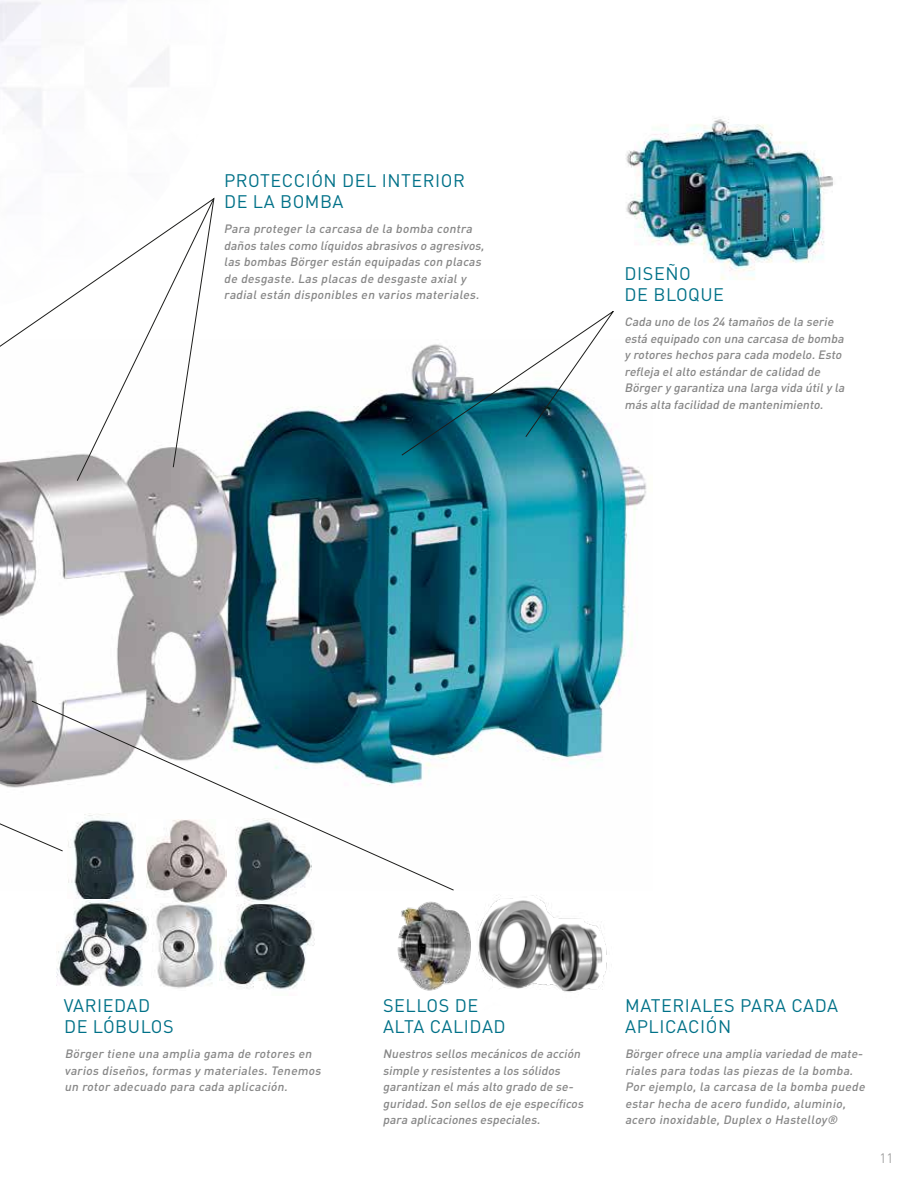
<style>
.page{position:relative;width:918px;height:1188px;background:#fff}
.page>*{position:absolute;margin:0;border:0;box-sizing:border-box;transform-origin:0 0}
.t1{font:18px/21px "DIN Pro";letter-spacing:.03em;color:#007188}
.t2{font:300 13.5px "DIN Pro";color:#878787}
.t3{font:italic 500 12px/16.5px "DIN Pro";color:#878787}
</style>
<div class="page">
<img style="left:397px;top:904px;width:26px;height:85px">
<img style="left:423px;top:895px;width:184px;height:97px">
<img style="left:0;top:390px;width:647px;height:381px">
<img style="left:626px;top:117px;width:207px;height:163px">
<img style="left:220px;top:904px;width:95px;height:85px">
<img style="left:75px;top:891px;width:56px;height:9px">
<img style="left:153px;top:903px;width:61px;height:86px">
<img style="left:57px;top:900px;width:92px;height:87px">
<img style="left:236px;top:891px;width:61px;height:13px">
<img style="left:147px;top:891px;width:68px;height:12px">
<svg style="left:401px;top:311px;width:214px;height:145px"></svg>
<svg style="left:0;top:771px;width:31px;height:67px"></svg>
<svg style="left:0;top:198px;width:215px;height:347px"></svg>
<svg style="left:31px;top:700px;width:423px;height:191px"></svg>
<h1 class="t1" style="left:224px;top:169px;width:242px">PROTECCIÓN DEL INTERIOR<br>DE LA BOMBA</h1>
<p class="t3" style="left:224px;top:220px;width:264px">Para proteger la carcasa de la bomba contra daños tales como líquidos abrasivos o agresivos, las bombas Börger están equipadas con placas de desgaste.Las placas de desgaste axialy radialestán disponibles en varios materiales.</p>
<h1 class="t1" style="left:625px;top:261px;width:101px">DISEÑO<br>DE BLOQUE</h1>
<p class="t3" style="left:625px;top:313px;width:224px">Cada uno de los 24 tamaños de la serie está equipado con una carcasa de bomba y rotores hechos para cada modelo.Esto refleja elalto estándar de calidad de Börger y garantiza una larga vida útily la más alta facilidad de mantenimiento.</p>
<h1 class="t1" style="left:64px;top:993px;width:111px">VARIEDAD<br>DE LÓBULOS</h1>
<p class="t3" style="left:64px;top:1045px;width:261px">Börger tiene una amplia gama de rotores en varios diseños,formas y materiales.Tenemos un rotor adecuado para cada aplicación.</p>
<h1 class="t1" style="left:383px;top:993px;width:124px">SELLOS DE<br>ALTA CALIDAD</h1>
<p class="t3" style="left:383px;top:1045px;width:205px">Nuestros sellos mecánicos de acción simple y resistentes a los sólidos garantizan elmás alto grado de se&shy;guridad.Son sellos de eje específicos para aplicaciones especiales.</p>
<h1 class="t1" style="left:625px;top:993px;width:215px">MATERIALES PARA CADA<br>APLICACIÓN</h1>
<p class="t3" style="left:625px;top:1045px;width:244px">Börger ofrece una amplia variedad de mate&shy;riales para todas las piezas de la bomba.<br>Por ejemplo,la carcasa de la bomba puede estar hecha de acero fundido,aluminio, acero inoxidable,Duplex o Hastelloy®</p>
<p class="t2" style="left:879px;top:1147px;width:15px">11</p>
</div>
